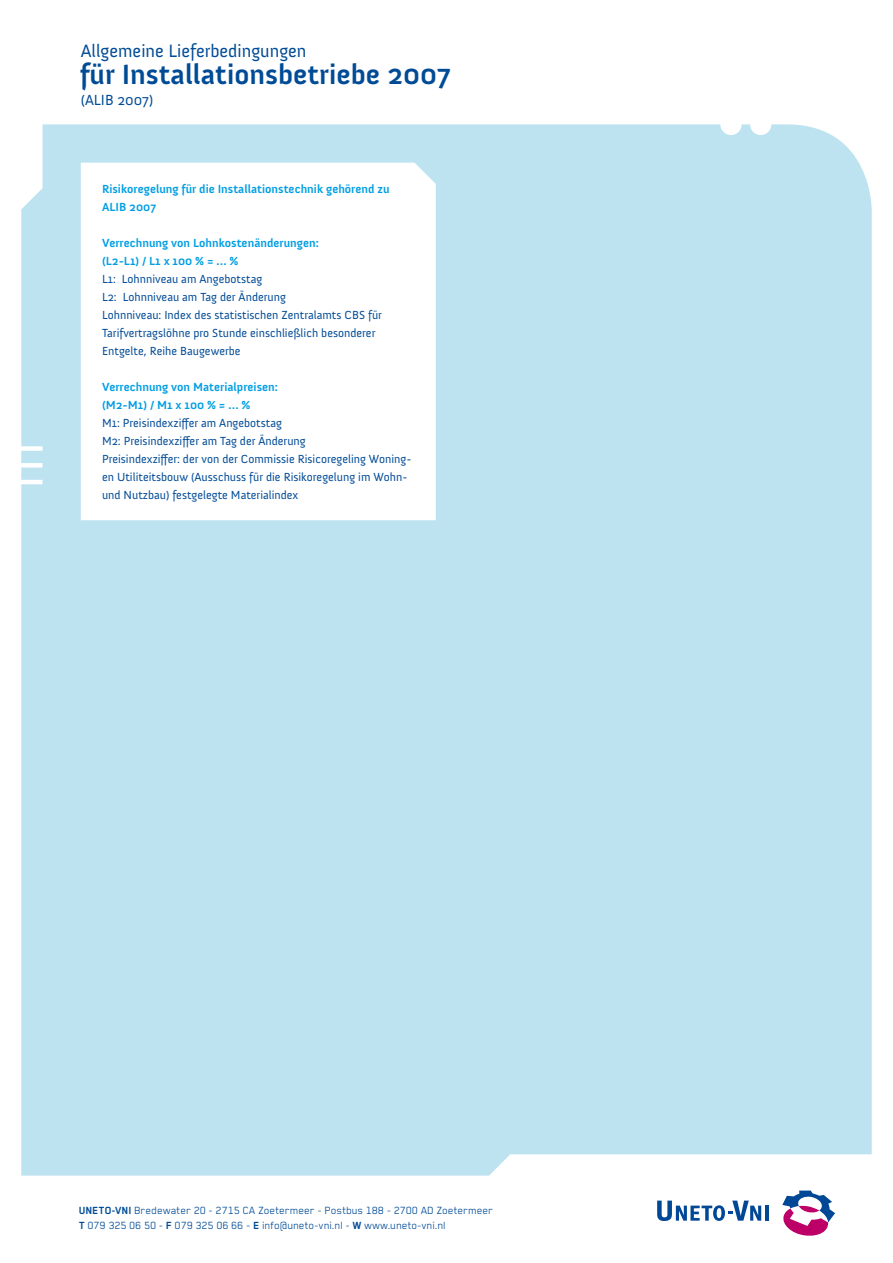
<style>
.page{position:relative;width:893px;height:1263px;background:#fff}
.page>*{position:absolute;margin:0;border:0;box-sizing:border-box;transform-origin:0 0}
.t1{font:700 28.5px "Anivers";color:#004b96}
.t2{font:18.3px "Anivers";color:#004b96}
.t3{font:15px "Anivers";color:#004b96}
.t4{font:12px/18px "Anivers";color:#004b96}
.t5{font:700 12px/18px "Anivers";color:#009ee3}
.t6{font:12px/15px "Blender";color:#004b96}
.s1{font-weight:700}
</style>
<div class="page">
<div style="left:21px;top:124px;width:851px;height:1051px;background:#bde3f1"></div>
<hr style="left:765px;top:1205px;width:3px;height:16px;background:#004896">
<svg style="left:782px;top:1190px;width:53px;height:46px"></svg>
<svg style="left:657px;top:1200px;width:104px;height:21px"></svg>
<svg style="left:81px;top:163px;width:355px;height:357px"></svg>
<h2 class="t2" style="left:81px;top:41px;width:227px">Allgemeine Lieferbedingungen</h2>
<h1 class="t1" style="left:80px;top:58px;width:373px">für Installationsbetriebe 2007</h1>
<p class="t3" style="left:81px;top:91px;width:74px">(ALIB 2007)</p>
<p class="t5" style="left:102px;top:180px;width:289px">Risikoregelung für die Installationstechnik gehörend zu<br>ALIB 2007</p>
<p class="t5" style="left:102px;top:234px;width:218px">Verrechnung von Lohnkostenänderungen: (L2-L1) / L1 x 100 % = … %</p>
<p class="t4" style="left:102px;top:270px;width:281px">L1: Lohnniveau am Angebotstag<br>L2: Lohnniveau am Tag der Änderung<br>Lohnniveau: Index des statistischen Zentralamts CBS für Tarifvertragslöhne pro Stunde einschließlich besonderer Entgelte, Reihe Baugewerbe</p>
<p class="t5" style="left:102px;top:378px;width:177px">Verrechnung von Materialpreisen: (M2-M1) / M1 x 100 % = … %</p>
<p class="t4" style="left:102px;top:414px;width:311px">M1: Preisindexziffer am Angebotstag<br>M2: Preisindexziffer am Tag der Änderung<br>Preisindexziffer: der von der Commissie Risicoregeling Woning&shy;en Utiliteitsbouw (Ausschuss für die Risikoregelung im Wohn&shy;und Nutzbau) festgelegte Materialindex</p>
<p class="t6" style="left:79px;top:1202px;width:416px"><span class="s1">UNETO-VNI</span> Bredewater 20 - 2715 CA Zoetermeer - Postbus 188 - 2700 AD Zoetermeer<br><span class="s1">T</span> 079 325 06 50 - <span class="s1">F</span> 079 325 06 66 - <span class="s1">E</span> info@uneto-vni.nl - <span class="s1">W</span> www.uneto-vni.nl</p>
</div>
